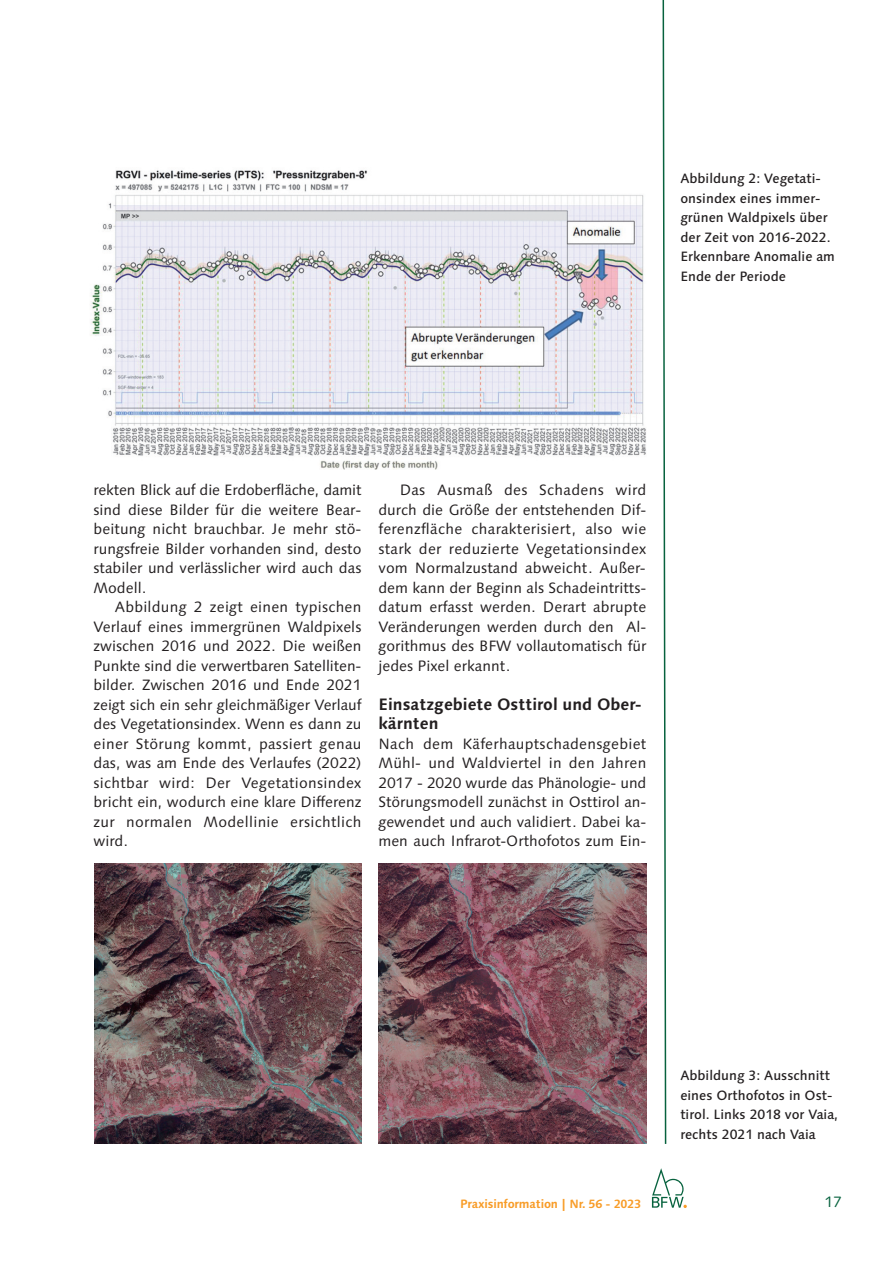
<style>
.page{position:relative;width:893px;height:1263px;background:#fff}
.page>*{position:absolute;margin:0;border:0;box-sizing:border-box;transform-origin:0 0}
.t1{font:700 16.5px/19.5px "Linotype Syntax Com";color:#231f20}
.t2{font:15px/19.5px "Linotype Syntax Com";color:#231f20;text-align:justify}
.t3{font:15px "Linotype Syntax Com";color:#07623e}
.t4{font:500 13.5px/19.5px "Linotype Syntax Com";color:#231f20}
.t5{font:700 12px "Linotype Syntax Com";letter-spacing:-.015em;color:#f89c27}
</style>
<div class="page">
<svg style="left:662px;top:0;width:5px;height:1144px"></svg>
<svg style="left:652px;top:1168px;width:35px;height:40px"></svg>
<img style="left:90px;top:170px;width:556px;height:299px">
<img style="left:94px;top:863px;width:267px;height:281px">
<img style="left:378px;top:863px;width:268px;height:281px">
<p class="t4" style="left:680px;top:169px;width:156px">Abbildung 2: Vegetati&shy;onsindex eines immer&shy;grünen Waldpixels über der Zeit von 2016-2022.<br>Erkennbare Anomalie am<br>Ende der Periode</p>
<p class="t2" style="left:94px;top:480px;width:269px">rekten Blick auf die Erdoberfläche, damit sind diese Bilder für die weitere Bear&shy;beitung nicht brauchbar. Je mehr stö&shy;rungsfreie Bilder vorhanden sind, desto stabiler und verlässlicher wird auch das Modell.</p>
<p class="t2" style="left:94px;top:597px;width:269px;text-indent:21px">Abbildung 2 zeigt einen typischen Verlauf eines immergrünen Waldpixels zwischen 2016 und 2022. Die weißen Punkte sind die verwertbaren Satelliten&shy;bilder. Zwischen 2016 und Ende 2021 zeigt sich ein sehr gleichmäßiger Verlauf des Vegetationsindex. Wenn es dann zu einer Störung kommt, passiert genau das, was am Ende des Verlaufes (2022) sichtbar wird: Der Vegetationsindex bricht ein, wodurch eine klare Differenz zur normalen Modellinie ersichtlich wird.</p>
<p class="t2" style="left:378px;top:480px;width:269px;text-indent:21px">Das Ausmaß des Schadens wird durch die Größe der entstehenden Dif&shy;ferenzfläche charakterisiert, also wie stark der reduzierte Vegetationsindex vom Normalzustand abweicht. Außer&shy;dem kann der Beginn als Schadeintritts&shy;datum erfasst werden. Derart abrupte Veränderungen werden durch den Al&shy;gorithmus des BFW vollautomatisch für jedes Pixel erkannt.</p>
<p class="t1" style="left:378px;top:694px;width:265px">Einsatzgebiete Osttirol und Ober&shy;kärnten</p>
<p class="t2" style="left:378px;top:734px;width:269px">Nach dem Käferhauptschadensgebiet Mühl- und Waldviertel in den Jahren 2017 - 2020 wurde das Phänologie- und Störungsmodell zunächst in Osttirol an&shy;gewendet und auch validiert. Dabei ka&shy;men auch Infrarot-Orthofotos zum Ein-</p>
<p class="t4" style="left:680px;top:1066px;width:159px">Abbildung 3: Ausschnitt eines Orthofotos in Ost&shy;tirol. Links 2018 vor Vaia, rechts 2021 nach Vaia</p>
<p class="t5" style="left:460px;top:1196px;width:182px">Praxisinformation | Nr. 56 - 2023</p>
<p class="t3" style="left:824px;top:1192px;width:19px">17</p>
</div>
